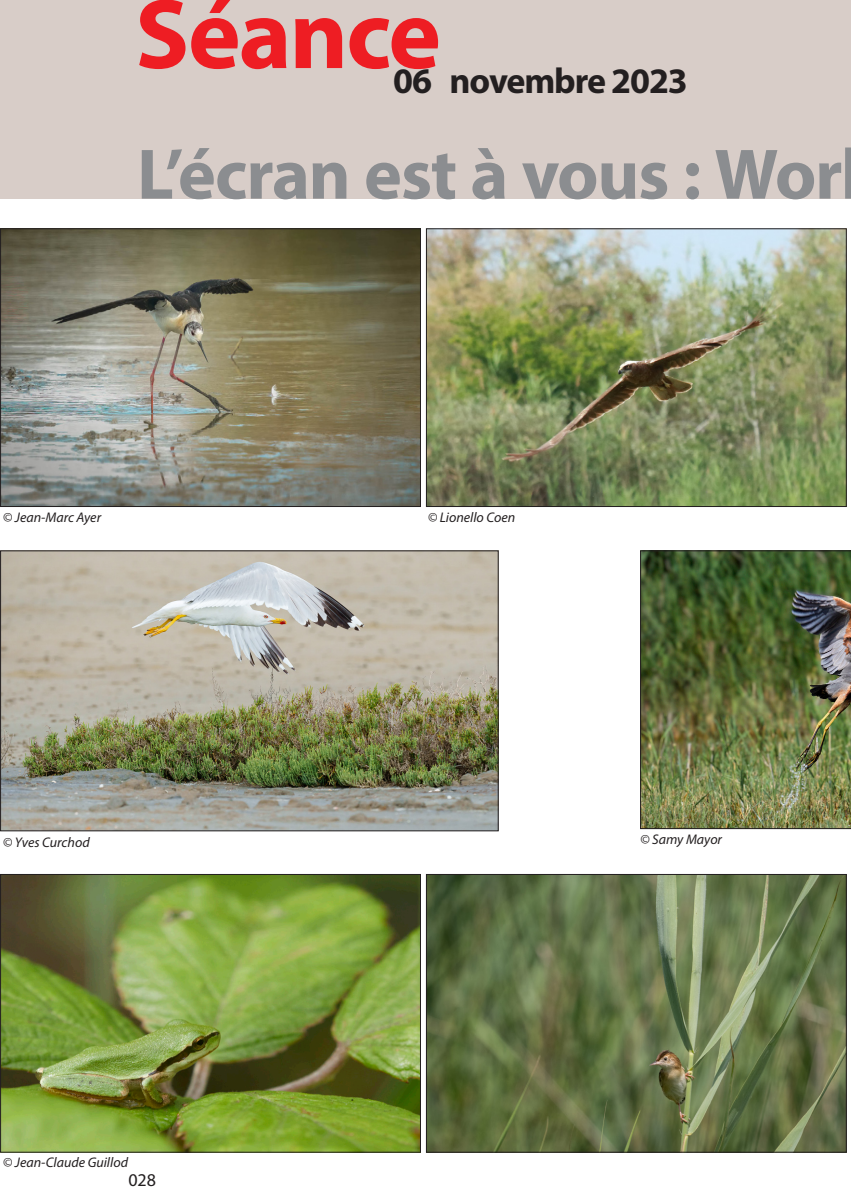
<style>
.page{position:relative;width:851px;height:1191px;background:#fff}
.page>*{position:absolute;margin:0;border:0;box-sizing:border-box;transform-origin:0 0}
.t1{font:700 100px "Myriad Pro";letter-spacing:-.02em;color:#ee1d23}
.t2{font:700 72px "Myriad Pro";letter-spacing:-.02em;color:#8b8d90}
.t3{font:700 36px "Myriad Pro";letter-spacing:-.03em;color:#231f20}
.t4{font:18px "Myriad Pro";color:#231f20}
.t5{font:italic 14px "Myriad Pro";color:#231f20}
</style>
<div class="page">
<div style="left:0;top:0;width:850px;height:198px;background:#d8cdc8"></div>
<img style="left:428px;top:876px;width:416px;height:274px">
<div style="left:426px;top:874px;width:420px;height:278px;border:1px solid #231f20"></div>
<img style="left:640px;top:550px;width:210px;height:279px">
<img style="left:428px;top:230px;width:416px;height:275px">
<div style="left:426px;top:228px;width:420px;height:279px;border:1px solid #231f20"></div>
<img style="left:2px;top:876px;width:417px;height:274px">
<div style="left:0;top:874px;width:421px;height:278px;border:1px solid #231f20"></div>
<img style="left:2px;top:552px;width:494px;height:277px">
<div style="left:0;top:550px;width:498px;height:281px;border:1px solid #231f20"></div>
<img style="left:2px;top:230px;width:417px;height:275px">
<div style="left:0;top:228px;width:421px;height:279px;border:1px solid #231f20"></div>
<p class="t1" style="left:135px;top:-31px;width:307px">Séance</p>
<p class="t3" style="left:393px;top:58px;width:296px">06 novembre 2023</p>
<p class="t2" style="left:137px;top:127px;width:707px">L’écran est à vous : Wor</p>
<p class="t5" style="left:3px;top:508px;width:100px">© Jean-Marc Ayer</p>
<p class="t5" style="left:427px;top:508px;width:89px">© Lionello Coen</p>
<p class="t5" style="left:3px;top:834px;width:88px">© Yves Curchod</p>
<p class="t5" style="left:640px;top:830px;width:83px">© Samy Mayor</p>
<p class="t5" style="left:3px;top:1154px;width:127px">© Jean-Claude Guillod</p>
<p class="t4" style="left:128px;top:1169px;width:29px">028</p>
</div>
